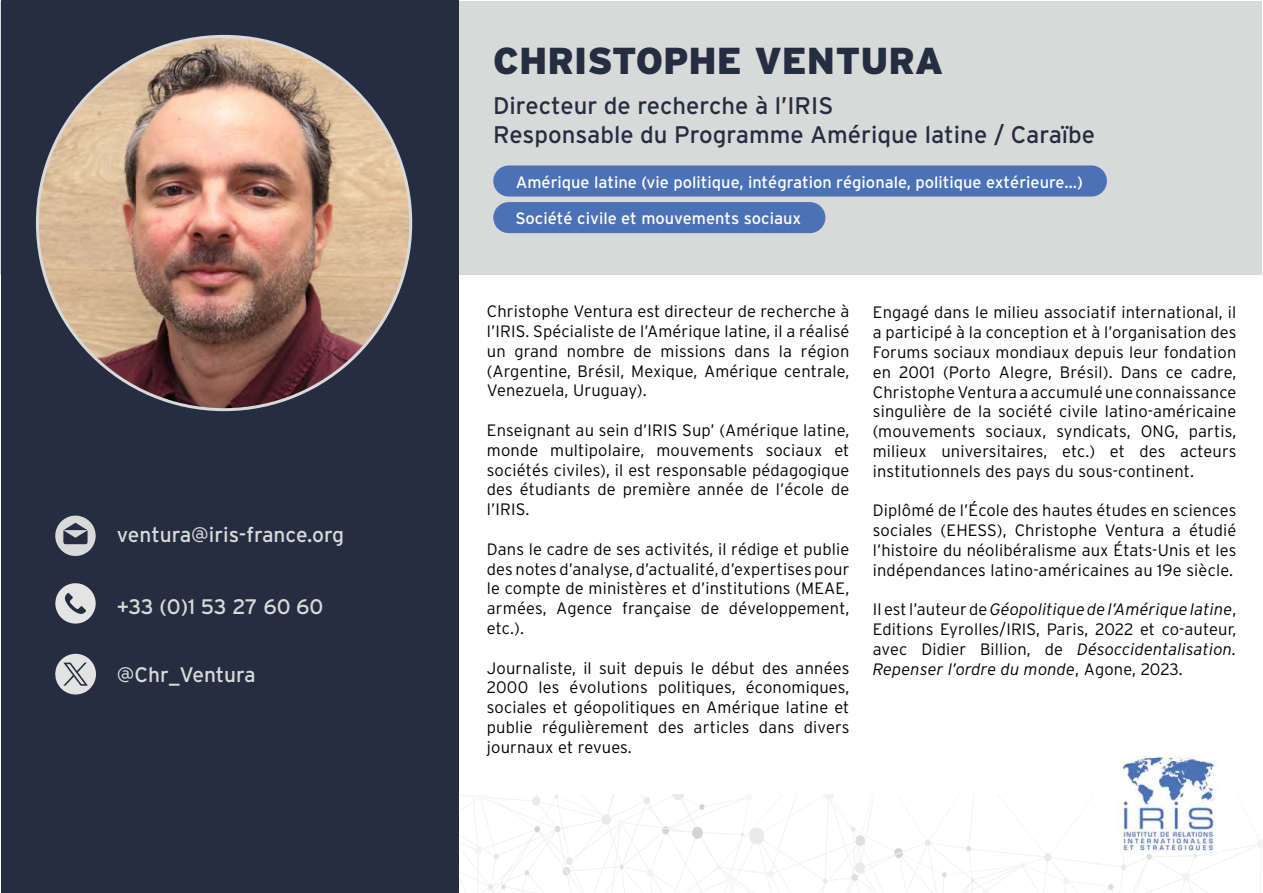
<style>
.page{position:relative;width:1263px;height:893px;background:#fff}
.page>*{position:absolute;margin:0;border:0;box-sizing:border-box;transform-origin:0 0}
.t1{font:900 37.5px "Interstate";color:#252d40}
.t2{font:24px/28.8px "Interstate";color:#252d40}
.t3{font:21px "Interstate";color:#d8dad9}
.t4{font:300 16.5px/19.8px "Interstate";letter-spacing:.01em;color:#020203;text-align:justify}
.t5{font:16.5px "Interstate";color:#fff}
.s1{font-style:italic}
</style>
<div class="page">
<div style="left:1px;top:1px;width:1261px;height:273px;background:#d8dad9"></div>
<div style="left:1px;top:0;width:457px;height:892px;background:#252d40"></div>
<svg style="left:459px;top:794px;width:804px;height:99px"></svg>
<img style="left:1117px;top:755px;width:103px;height:96px">
<img style="left:37px;top:36px;width:374px;height:374px;border-radius:187px">
<svg style="left:55px;top:583px;width:41px;height:41px"></svg>
<svg style="left:55px;top:516px;width:41px;height:40px"></svg>
<div style="left:493px;top:165px;width:614px;height:32px;background:#4b71b6;border-radius:16px"></div>
<div style="left:493px;top:202px;width:332px;height:31px;background:#4b71b6;border-radius:16px"></div>
<svg style="left:55px;top:654px;width:41px;height:41px"></svg>
<p class="t3" style="left:117px;top:523px;width:229px">ventura@iris-france.org</p>
<p class="t3" style="left:117px;top:594px;width:208px">+33 (0)1 53 27 60 60</p>
<p class="t3" style="left:117px;top:663px;width:140px">@Chr_Ventura</p>
<h1 class="t1" style="left:493px;top:39px;width:452px">CHRISTOPHE VENTURA</h1>
<h2 class="t2" style="left:493px;top:91px;width:603px">Directeur de recherche à l’IRIS<br>Responsable du Programme Amérique latine / Caraïbe</h2>
<p class="t5" style="left:516px;top:173px;width:569px">Amérique latine (vie politique, intégration régionale, politique extérieure…)</p>
<p class="t5" style="left:515px;top:209px;width:287px">Société civile et mouvements sociaux</p>
<p class="t4" style="left:487px;top:301px;width:364px">Christophe Ventura est directeur de recherche à l’IRIS. Spécialiste de l’Amérique latine, il a réalisé un grand nombre de missions dans la région (Argentine, Brésil, Mexique, Amérique centrale, Venezuela, Uruguay).</p>
<p class="t4" style="left:487px;top:420px;width:364px">Enseignant au sein d’IRIS Sup’ (Amérique latine, monde multipolaire, mouvements sociaux et sociétés civiles), il est responsable pédagogique des étudiants de première année de l’école de l’IRIS.</p>
<p class="t4" style="left:487px;top:539px;width:364px">Dans le cadre de ses activités, il rédige et publie des notes d’analyse, d’actualité, d’expertises pour le compte de ministères et d’institutions (MEAE, armées, Agence française de développement, etc.).</p>
<p class="t4" style="left:487px;top:658px;width:364px">Journaliste, il suit depuis le début des années 2000 les évolutions politiques, économiques, sociales et géopolitiques en Amérique latine et publie régulièrement des articles dans divers journaux et revues.</p>
<p class="t4" style="left:873px;top:302px;width:365px">Engagé dans le milieu associatif international, il a participé à la conception et à l’organisation des Forums sociaux mondiaux depuis leur fondation en 2001 (Porto Alegre, Brésil). Dans ce cadre, Christophe Ventura a accumulé une connaissance singulière de la société civile latino-américaine (mouvements sociaux, syndicats, ONG, partis, milieux universitaires, etc.) et des acteurs institutionnels des pays du sous-continent.</p>
<p class="t4" style="left:873px;top:500px;width:365px">Diplômé de l’École des hautes études en sciences sociales (EHESS), Christophe Ventura a étudié l’histoire du néolibéralisme aux États-Unis et les indépendances latino-américaines au 19e siècle.</p>
<p class="t4" style="left:873px;top:599px;width:365px">Il est l’auteur de <span class="s1">Géopolitique de l’Amérique latine</span>, Editions Eyrolles/IRIS, Paris, 2022 et co-auteur, avec Didier Billion, de <span class="s1">Désoccidentalisation.<br>Repenser l’ordre du monde</span>, Agone, 2023.</p>
</div>
